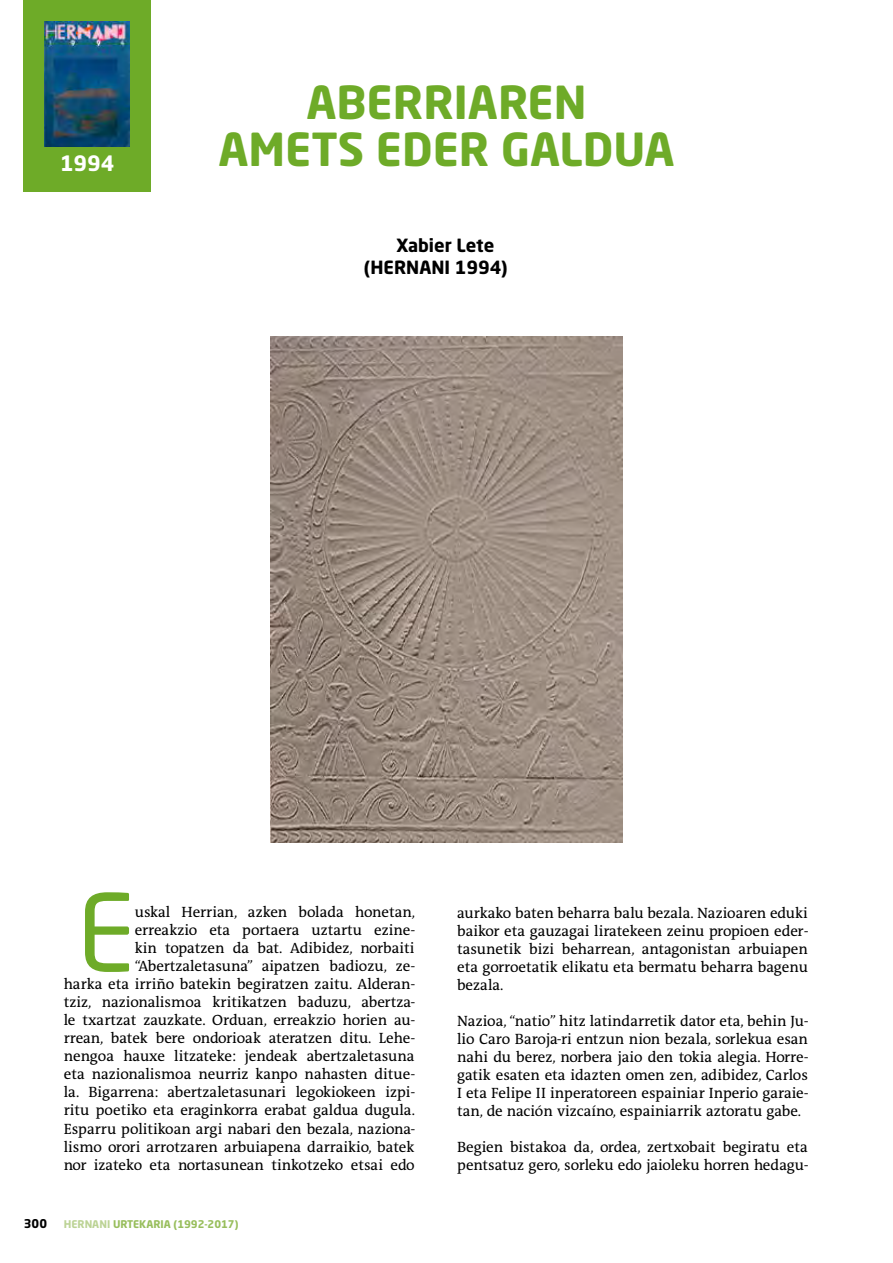
<style>
.page{position:relative;width:893px;height:1263px;background:#fff}
.page>*{position:absolute;margin:0;border:0;box-sizing:border-box;transform-origin:0 0}
.t1{font:105.15px "Neo Sans W1 G";color:#6eab28}
.t2{font:700 45px/46.5px "Neo Sans W1 G";color:#6eab28;text-align:center}
.t3{font:700 21px "Neo Sans W1 G";color:#fff}
.t4{font:700 18px/21.6px "Neo Sans W1 G";color:#000}
.t5{font:15px/18px "The Antiqua Sun";color:#000;text-align:justify}
.t6{font:700 12px "Neo Sans W1 G";color:#000}
.t7{font:700 10.5px "Neo Sans W1 G";color:#98be5c}
.s1{color:#bcd395}
</style>
<div class="page">
<div style="left:23px;top:0;width:128px;height:191px;background:#6eab28"></div>
<img style="left:45px;top:22px;width:85px;height:125px">
<img style="left:270px;top:336px;width:353px;height:507px">
<h3 class="t3" style="left:60px;top:149px;width:56px">1994</h3>
<h2 class="t2" style="left:218px;top:79px;width:458px">ABERRIAREN<br>AMETS EDER GALDUA</h2>
<p class="t4" style="left:364px;top:234px;width:145px;text-indent:32px">Xabier Lete (HERNANI 1994)</p>
<h1 class="t1" style="left:77px;top:868px;width:59px">E</h1>
<p class="t5" style="left:64px;top:903px;width:353px;text-align:right">uskal Herrian, azken bolada honetan,<br>erreakzio eta portaera uztartu ezine-<br>kin topatzen da bat. Adibidez, norbaiti “Abertzaletasuna” aipatzen badiozu, ze-<br>harka eta irriño batekin begiratzen zaitu. Alderan&shy;tziz, nazionalismoa kritikatzen baduzu, abertza&shy;le txartzat zauzkate. Orduan, erreakzio horien au&shy;rrean, batek bere ondorioak ateratzen ditu. Lehe&shy;nengoa hauxe litzateke: jendeak abertzaletasuna eta nazionalismoa neurriz kanpo nahasten ditue&shy;la. Bigarrena: abertzaletasunari legokiokeen izpi&shy;ritu poetiko eta eraginkorra erabat galdua dugula.<br>Esparru politikoan argi nabari den bezala, naziona&shy;lismo orori arrotzaren arbuiapena darraikio, batek nor izateko eta nortasunean tinkotzeko etsai edo</p>
<p class="t5" style="left:457px;top:904px;width:352px">aurkako baten beharra balu bezala. Nazioaren eduki baikor eta gauzagai liratekeen zeinu propioen eder&shy;tasunetik bizi beharrean, antagonistan arbuiapen eta gorroetatik elikatu eta bermatu beharra bagenu bezala.</p>
<p class="t5" style="left:457px;top:1012px;width:352px">Nazioa, “natio” hitz latindarretik dator eta, behin Ju&shy;lio Caro Baroja-ri entzun nion bezala, sorlekua esan nahi du berez, norbera jaio den tokia alegia. Horre&shy;gatik esaten eta idazten omen zen, adibidez, Carlos I eta Felipe II inperatoreen espainiar Inperio garaie&shy;tan, de nación vizcaíno, espainiarrik aztoratu gabe.</p>
<p class="t5" style="left:457px;top:1138px;width:352px">Begien bistakoa da, ordea, zertxobait begiratu eta pentsatuz gero, sorleku edo jaioleku horren hedagu-</p>
<p class="t6" style="left:24px;top:1215px;width:25px">300</p>
<p class="t7" style="left:64px;top:1217px;width:176px"><span class="s1">HERNANI</span> URTEKARIA (1992-2017)</p>
</div>
